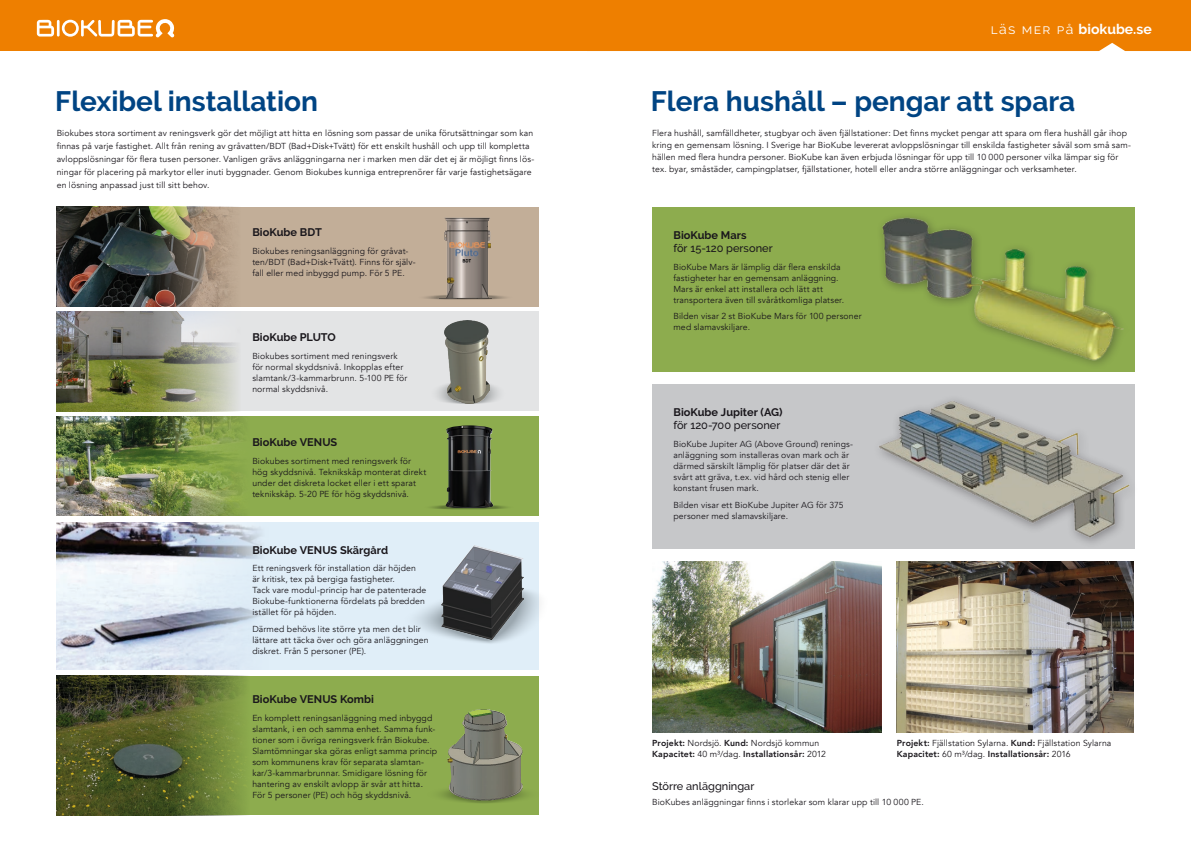
<style>
.page{position:relative;width:1191px;height:842px;background:#fff}
.page>*{position:absolute;margin:0;border:0;box-sizing:border-box;transform-origin:0 0}
.t1{font:700 28px "Raleway";color:#004483}
.t2{font:700 14px "Raleway";color:#fff}
.t3{font:700 11px "Raleway";letter-spacing:.005em;color:#1a171c}
.t4{font:500 11px "Raleway";color:#1a171c}
.t5{font:8.7px/11px "Avenir";letter-spacing:.015em;color:#1a171c}
.t6{font:800 8.7px/11px "Avenir";letter-spacing:.02em;color:#1a171c}
.s1{font-weight:400}
.s2{font-weight:800}
</style>
<div class="page">
<div style="left:57px;top:676px;width:482px;height:139px;background:#8dac4e"></div>
<div style="left:57px;top:312px;width:482px;height:99px;background:#e3e4e5"></div>
<div style="left:652px;top:384px;width:482px;height:165px;background:#c6c7c9"></div>
<div style="left:57px;top:207px;width:482px;height:99px;background:#c2ae98"></div>
<div style="left:57px;top:417px;width:482px;height:99px;background:#8dac4e"></div>
<div style="left:652px;top:207px;width:482px;height:164px;background:#8dac4e"></div>
<div style="left:57px;top:522px;width:481px;height:148px;background:#e0eef8"></div>
<img style="left:57px;top:417px;width:185px;height:99px">
<img style="left:57px;top:676px;width:188px;height:139px">
<img style="left:57px;top:207px;width:177px;height:99px">
<img style="left:57px;top:312px;width:180px;height:99px">
<img style="left:57px;top:522px;width:205px;height:148px">
<img style="left:652px;top:562px;width:229px;height:170px">
<img style="left:896px;top:562px;width:237px;height:170px">
<img style="left:860px;top:216px;width:273px;height:156px">
<div style="left:871px;top:394px;width:268px;height:155px;background:#1a171c;opacity:.4"></div>
<img style="left:876px;top:394px;width:258px;height:155px">
<svg style="left:416px;top:586px;width:124px;height:60px"></svg>
<img style="left:441px;top:545px;width:82px;height:94px">
<svg style="left:421px;top:504px;width:94px;height:5px"></svg>
<svg style="left:415px;top:294px;width:100px;height:6px"></svg>
<img style="left:434px;top:217px;width:61px;height:83px">
<svg style="left:437px;top:384px;width:62px;height:20px"></svg>
<img style="left:444px;top:320px;width:45px;height:83px">
<img style="left:444px;top:425px;width:50px;height:83px">
<svg style="left:423px;top:785px;width:121px;height:19px"></svg>
<img style="left:447px;top:709px;width:76px;height:92px">
<div style="left:604px;top:0;width:587px;height:51px;background:#ee7f00"></div>
<div style="left:0;top:0;width:604px;height:51px;background:#ee7f00"></div>
<svg style="left:37px;top:19px;width:138px;height:19px"></svg>
<h1 class="t1" style="left:55px;top:86px;width:264px">Flexibel installation</h1>
<p class="t5" style="left:57px;top:127px;width:479px;line-height:13px">Biokubes stora sortiment av reningsverk gör det möjligt att hitta en lösning som passar de unika förutsättningar som kan finnas på varje fastighet. Allt från rening av gråvatten/BDT (Bad+Disk+Tvätt) för ett enskilt hushåll och upp till kompletta avloppslösningar för flera tusen personer. Vanligen grävs anläggningarna ner i marken men där det ej är möjligt finns lös&shy;ningar för placering på markytor eller inuti byggnader. Genom Biokubes kunniga entreprenörer får varje fastighetsägare en lösning anpassad just till sitt behov.</p>
<p class="t3" style="left:252px;top:226px;width:71px">BioKube BDT</p>
<p class="t5" style="left:252px;top:245px;width:165px">Biokubes reningsanläggning för gråvat&shy;ten/BDT (Bad+Disk+Tvätt). Finns för själv&shy;fall eller med inbyggd pump. För 5 PE.</p>
<p class="t3" style="left:252px;top:331px;width:85px">BioKube PLUTO</p>
<p class="t5" style="left:252px;top:350px;width:156px">Biokubes sortiment med reningsverk för normal skyddsnivå. Inkopplas efter slamtank/3-kammarbrunn. 5-100 PE för normal skyddsnivå.</p>
<p class="t3" style="left:252px;top:436px;width:86px">BioKube VENUS</p>
<p class="t5" style="left:252px;top:455px;width:175px">Biokubes sortiment med reningsverk för hög skyddsnivå. Teknikskåp monterat direkt under det diskreta locket eller i ett sparat teknikskåp. 5-20 PE för hög skyddsnivå.</p>
<p class="t3" style="left:252px;top:543px;width:137px">BioKube VENUS Skärgård</p>
<p class="t5" style="left:252px;top:563px;width:176px">Ett reningsverk för installation där höjden<br>är kritisk, tex på bergiga fastigheter.<br>Tack vare modul-princip har de patenterade Biokube-funktionerna fördelats på bredden istället för på höjden.</p>
<p class="t5" style="left:252px;top:624px;width:178px">Därmed behövs lite större yta men det blir lättare att täcka över och göra anläggningen diskret. Från 5 personer (PE).</p>
<p class="t3" style="left:252px;top:693px;width:123px">BioKube VENUS Kombi</p>
<p class="t5" style="left:252px;top:712px;width:186px">En komplett reningsanläggning med inbyggd slamtank, i en och samma enhet. Samma funk&shy;tioner som i övriga reningsverk från Biokube.<br>Slamtömningar ska göras enligt samma princip som kommunens krav för separata slamtan&shy;kar/3-kammarbrunnar. Smidigare lösning för hantering av enskilt avlopp är svår att hitta.<br>För 5 personer (PE) och hög skyddsnivå.</p>
<h2 class="t2" style="left:990px;top:21px;width:163px"><span class="s1">läs mer på</span> biokube.se</h2>
<h1 class="t1" style="left:651px;top:86px;width:426px">Flera hushåll – pengar att spara</h1>
<p class="t5" style="left:652px;top:127px;width:480px;line-height:12px">Flera hushåll, samfälldheter, stugbyar och även fjällstationer: Det finns mycket pengar att spara om flera hushåll går ihop kring en gemensam lösning. I Sverige har BioKube levererat avloppslösningar till enskilda fastigheter såväl som små sam&shy;hällen med flera hundra personer. BioKube kan även erbjuda lösningar för upp till 10 000 personer vilka lämpar sig för tex. byar, småstäder, campingplatser, fjällstationer, hotell eller andra större anläggningar och verksamheter.</p>
<p class="t3" style="left:673px;top:229px;width:75px">BioKube Mars</p>
<p class="t4" style="left:673px;top:242px;width:101px">för 15-120 personer</p>
<p class="t5" style="left:673px;top:261px;width:172px">BioKube Mars är lämplig där flera enskilda fastigheter har en gemensam anläggning.<br>Mars är enkel att installera och lätt att transportera även till svåråtkomliga platser.</p>
<p class="t5" style="left:673px;top:311px;width:190px">Bilden visar 2 st BioKube Mars för 100 personer med slamavskiljare.</p>
<p class="t3" style="left:673px;top:406px;width:111px">BioKube Jupiter (AG)</p>
<p class="t4" style="left:673px;top:419px;width:108px">för 120-700 personer</p>
<p class="t5" style="left:673px;top:439px;width:181px">BioKube Jupiter AG (Above Ground) renings&shy;anläggning som installeras ovan mark och är därmed särskilt lämplig för platser där det är svårt att gräva, t.ex. vid hård och stenig eller konstant frusen mark.</p>
<p class="t5" style="left:673px;top:499px;width:172px">Bilden visar ett BioKube Jupiter AG för 375 personer med slamavskiljare.</p>
<p class="t6" style="left:652px;top:737px;width:175px">Projekt: <span class="s1">Nordsjö.</span> Kund: <span class="s1">Nordsjö kommun<br></span>Kapacitet: <span class="s1">40 m³/dag.</span> Installationsår: <span class="s1">2012</span></p>
<p class="t5" style="left:896px;top:738px;width:216px"><span class="s2">Projekt:</span> Fjällstation Sylarna. <span class="s2">Kund:</span> Fjällstation Sylarna<br><span class="s2">Kapacitet:</span> 60 m³/dag. <span class="s2">Installationsår:</span> 2016</p>
<p class="t4" style="left:652px;top:780px;width:104px">Större anläggningar</p>
<p class="t5" style="left:652px;top:797px;width:273px">BioKubes anläggningar finns i storlekar som klarar upp till 10 000 PE.</p>
</div>
